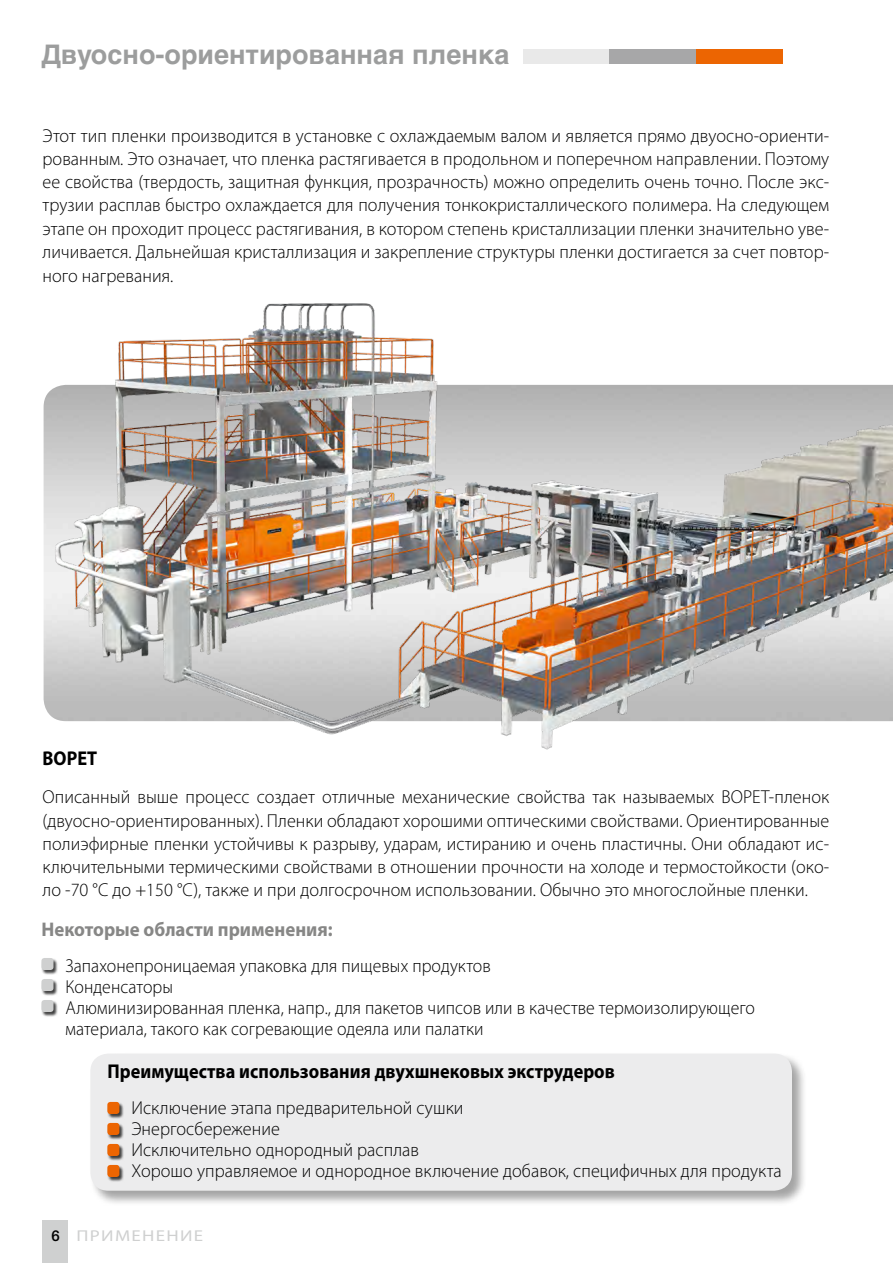
<style>
.page{position:relative;width:893px;height:1263px;background:#fff}
.page>*{position:absolute;margin:0;border:0;box-sizing:border-box;transform-origin:0 0}
.t1{font:700 27px "Helvetica Cyr";color:#9c9d9d}
.t2{font:700 19.95px "Myriad Pro";letter-spacing:.005em;color:#000;scale:.91 1}
.t3{font:700 19.8px "Myriad Pro";color:#878786;scale:.95 1}
.t4{font:300 18.75px/23.4px "Myriad Pro";letter-spacing:.005em;color:#000;text-align:justify}
.t5{font:300 18.75px/21px "Myriad Pro";letter-spacing:.005em;color:#000;scale:.95 1}
.t6{font:15.75px "Myriad Pro";letter-spacing:.07em;color:#cfd0d0;scale:1.2 1}
.t7{font:500 15px "Helvetica Neue";color:#000}
</style>
<div class="page">
<div style="left:43px;top:1220px;width:25px;height:43px;background:#cfd0d0"></div>
<img style="left:53px;top:303px;width:840px;height:447px">
<div style="left:523px;top:50px;width:87px;height:14px;background:#e9e9e9"></div>
<div style="left:610px;top:50px;width:86px;height:14px;background:#a7a7a8"></div>
<div style="left:696px;top:50px;width:86px;height:14px;background:#ec6502"></div>
<div style="left:89px;top:1052px;width:718px;height:154px;background:#000;opacity:.36"></div>
<div style="left:90px;top:1053px;width:702px;height:138px;background:#ececed;border-radius:18px"></div>
<div style="left:107px;top:1102px;width:18px;height:17px;background:#000;opacity:.75"></div>
<div style="left:107px;top:1102px;width:12px;height:12px;background:#ec6502;border-radius:3px"></div>
<div style="left:107px;top:1123px;width:18px;height:17px;background:#000;opacity:.75"></div>
<div style="left:107px;top:1123px;width:12px;height:12px;background:#ec6502;border-radius:3px"></div>
<div style="left:107px;top:1144px;width:18px;height:17px;background:#000;opacity:.75"></div>
<div style="left:107px;top:1144px;width:12px;height:12px;background:#ec6502;border-radius:3px"></div>
<div style="left:107px;top:1165px;width:18px;height:17px;background:#000;opacity:.75"></div>
<div style="left:107px;top:1165px;width:12px;height:12px;background:#ec6502;border-radius:3px"></div>
<div style="left:41px;top:958px;width:18px;height:17px;background:#000;opacity:.75"></div>
<div style="left:41px;top:958px;width:13px;height:12px;background:#cfd0d0;border-radius:3px"></div>
<div style="left:41px;top:979px;width:18px;height:17px;background:#000;opacity:.75"></div>
<div style="left:41px;top:979px;width:13px;height:12px;background:#cfd0d0;border-radius:3px"></div>
<div style="left:41px;top:1000px;width:18px;height:17px;background:#000;opacity:.75"></div>
<div style="left:41px;top:1000px;width:13px;height:12px;background:#cfd0d0;border-radius:3px"></div>
<h1 class="t1" style="left:41px;top:39px;width:470px">Двуосно-ориентированная пленка</h1>
<p class="t4" style="left:43px;top:124px;width:788px">Этот тип пленки производится в установке с охлаждаемым валом и является прямо двуосно-ориенти&shy;рованным. Это означает, что пленка растягивается в продольном и поперечном направлении. Поэтому ее свойства (твердость, защитная функция, прозрачность) можно определить очень точно. После экс&shy;трузии расплав быстро охлаждается для получения тонкокристаллического полимера. На следующем этапе он проходит процесс растягивания, в котором степень кристаллизации пленки значительно уве&shy;личивается. Дальнейшая кристаллизация и закрепление структуры пленки достигается за счет повтор&shy;ного нагревания.</p>
<p class="t2" style="left:43px;top:745px;width:62px">BOPET</p>
<p class="t4" style="left:43px;top:785px;width:788px">Описанный выше процесс создает отличные механические свойства так называемых BOPET-пленок (двуосно-ориентированных). Пленки обладают хорошими оптическими свойствами. Ориентированные полиэфирные пленки устойчивы к разрыву, ударам, истиранию и очень пластичны. Они обладают ис&shy;ключительными термическими свойствами в отношении прочности на холоде и термостойкости (око&shy;ло -70 °C до +150 °C), также и при долгосрочном использовании. Обычно это многослойные пленки.</p>
<p class="t3" style="left:41px;top:916px;width:308px">Некоторые области применения:</p>
<p class="t5" style="left:65px;top:954px;width:727px">Запахонепроницаемая упаковка для пищевых продуктов<br>Конденсаторы<br>Алюминизированная пленка, напр., для пакетов чипсов или в качестве термоизолирующего материала, такого как согревающие одеяла или палатки</p>
<p class="t2" style="left:107px;top:1058px;width:559px">Преимущества использования двухшнековых экструдеров</p>
<p class="t4" style="left:131px;top:1097px;width:652px;line-height:21px;text-align:left">Исключение этапа предварительной сушки<br>Энергосбережение<br>Исключительно однородный расплав<br>Хорошо управляемое и однородное включение добавок, специфичных для продукта</p>
<p class="t7" style="left:51px;top:1226px;width:10px">6</p>
<p class="t6" style="left:77px;top:1226px;width:107px">ПРИМЕНЕНИЕ</p>
</div>
